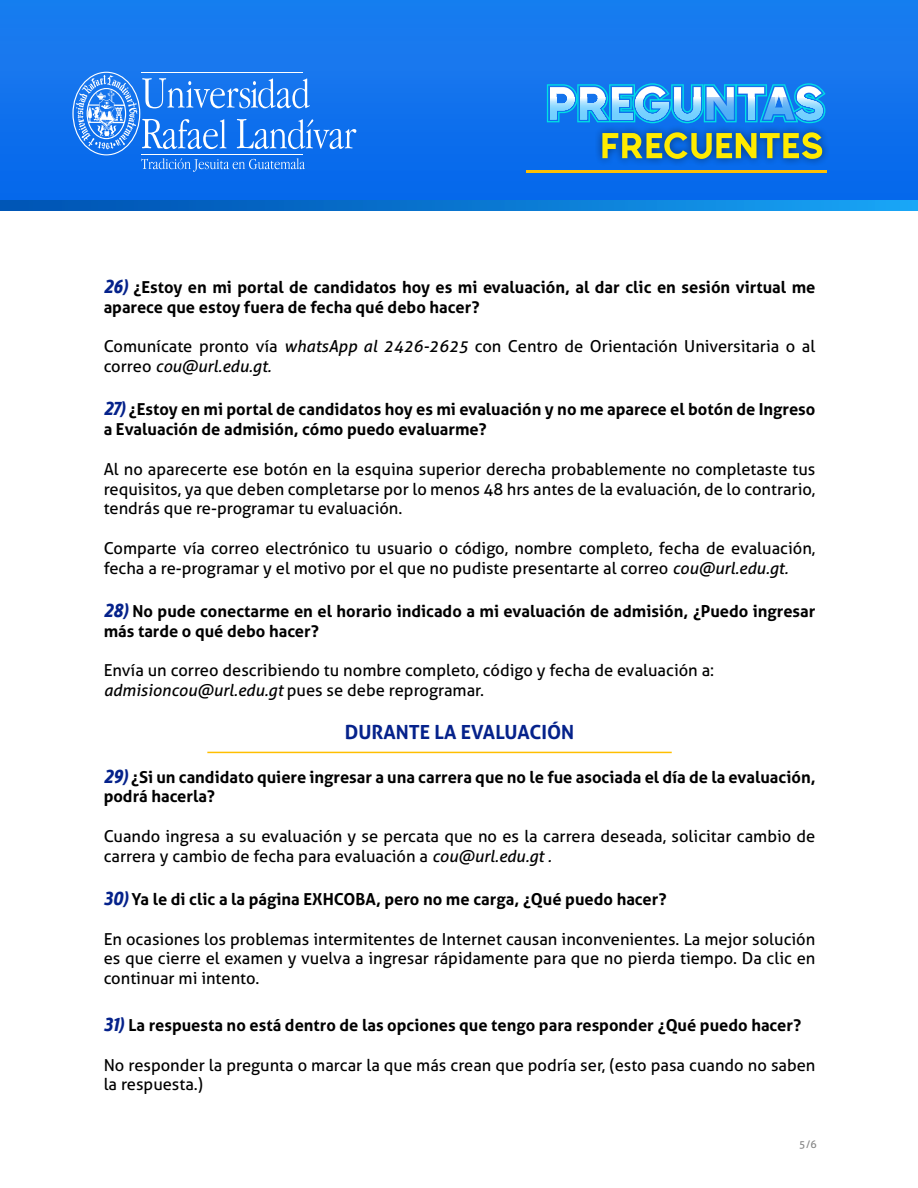
<style>
.page{position:relative;width:918px;height:1188px;background:#fff}
.page>*{position:absolute;margin:0;border:0;box-sizing:border-box;transform-origin:0 0}
.t1{font:700 19.5px "Aller";color:#05228b}
.t2{font:16.5px/19.8px "Aller";color:#000}
.t3{font:700 16.5px/19.8px "Aller";color:#000}
.t4{font:10.5px "Aller";color:#858585}
.s1{font-family:"Argumentum";font-style:italic;font-size:19.5px;color:#05228b}
.s2{font-style:italic}
</style>
<div class="page">
<img style="left:0;top:0;width:841px;height:201px">
<img style="left:841px;top:0;width:77px;height:201px">
<svg style="left:72px;top:72px;width:284px;height:100px;background:#3687ef"></svg>
<div style="left:594px;top:124px;width:237px;height:43px;background:#000;opacity:.48"></div>
<svg style="left:602px;top:132px;width:220px;height:27px;background:#7d9e66"></svg>
<img style="left:0;top:201px;width:918px;height:9px">
<hr style="left:527px;top:170px;width:300px;height:3px;background:#ffbf00">
<svg style="left:547px;top:83px;width:279px;height:40px;background:#50b2f2"></svg>
<svg style="left:796px;top:86px;width:27px;height:11px"></svg>
<hr style="left:207px;top:752px;width:465px;height:1px;background:#ffbf00">
<p class="t3" style="left:104px;top:277px;width:713px"><span class="s1">26)</span> ¿Estoy en mi portal de candidatos hoy es mi evaluación, al dar clic en sesión virtual me aparece que estoy fuera de fecha qué debo hacer?</p>
<p class="t2" style="left:104px;top:337px;width:713px">Comunícate pronto vía <span class="s2">whatsApp al 2426-2625</span> con Centro de Orientación Universitaria o al correo <span class="s2">cou@url.edu.gt.</span></p>
<p class="t3" style="left:104px;top:399px;width:713px"><span class="s1">27)</span> ¿Estoy en mi portal de candidatos hoy es mi evaluación y no me aparece el botón de Ingreso a Evaluación de admisión, cómo puedo evaluarme?</p>
<p class="t2" style="left:104px;top:459px;width:713px;text-align:justify">Al no aparecerte ese botón en la esquina superior derecha probablemente no completaste tus requisitos, ya que deben completarse por lo menos 48 hrs antes de la evaluación, de lo contrario, tendrás que re-programar tu evaluación.</p>
<p class="t2" style="left:104px;top:538px;width:713px">Comparte vía correo electrónico tu usuario o código, nombre completo, fecha de evaluación, fecha a re-programar y el motivo por el que no pudiste presentarte al correo <span class="s2">cou@url.edu.gt.</span></p>
<p class="t3" style="left:104px;top:601px;width:713px"><span class="s1">28)</span> No pude conectarme en el horario indicado a mi evaluación de admisión, ¿Puedo ingresar más tarde o qué debo hacer?</p>
<p class="t2" style="left:104px;top:661px;width:612px">Envía un correo describiendo tu nombre completo, código y fecha de evaluación a: <span class="s2">admisioncou@url.edu.gt</span> pues se debe reprogramar.</p>
<p class="t1" style="left:345px;top:720px;width:231px">DURANTE LA EVALUACIÓN</p>
<p class="t3" style="left:104px;top:767px;width:713px"><span class="s1">29)</span> ¿Si un candidato quiere ingresar a una carrera que no le fue asociada el día de la evaluación, podrá hacerla?</p>
<p class="t2" style="left:104px;top:826px;width:713px">Cuando ingresa a su evaluación y se percata que no es la carrera deseada, solicitar cambio de carrera y cambio de fecha para evaluación a <span class="s2">cou@url.edu.gt .</span></p>
<p class="t3" style="left:104px;top:889px;width:564px"><span class="s1">30)</span> Ya le di clic a la página EXHCOBA, pero no me carga, ¿Qué puedo hacer?</p>
<p class="t2" style="left:104px;top:929px;width:713px;text-align:justify">En ocasiones los problemas intermitentes de Internet causan inconvenientes. La mejor solución es que cierre el examen y vuelva a ingresar rápidamente para que no pierda tiempo. Da clic en continuar mi intento.</p>
<p class="t3" style="left:104px;top:1015px;width:699px"><span class="s1">31)</span> La respuesta no está dentro de las opciones que tengo para responder ¿Qué puedo hacer?</p>
<p class="t2" style="left:104px;top:1055px;width:713px">No responder la pregunta o marcar la que más crean que podría ser, (esto pasa cuando no saben la respuesta.)</p>
<p class="t4" style="left:799px;top:1137px;width:19px">5/6</p>
</div>
